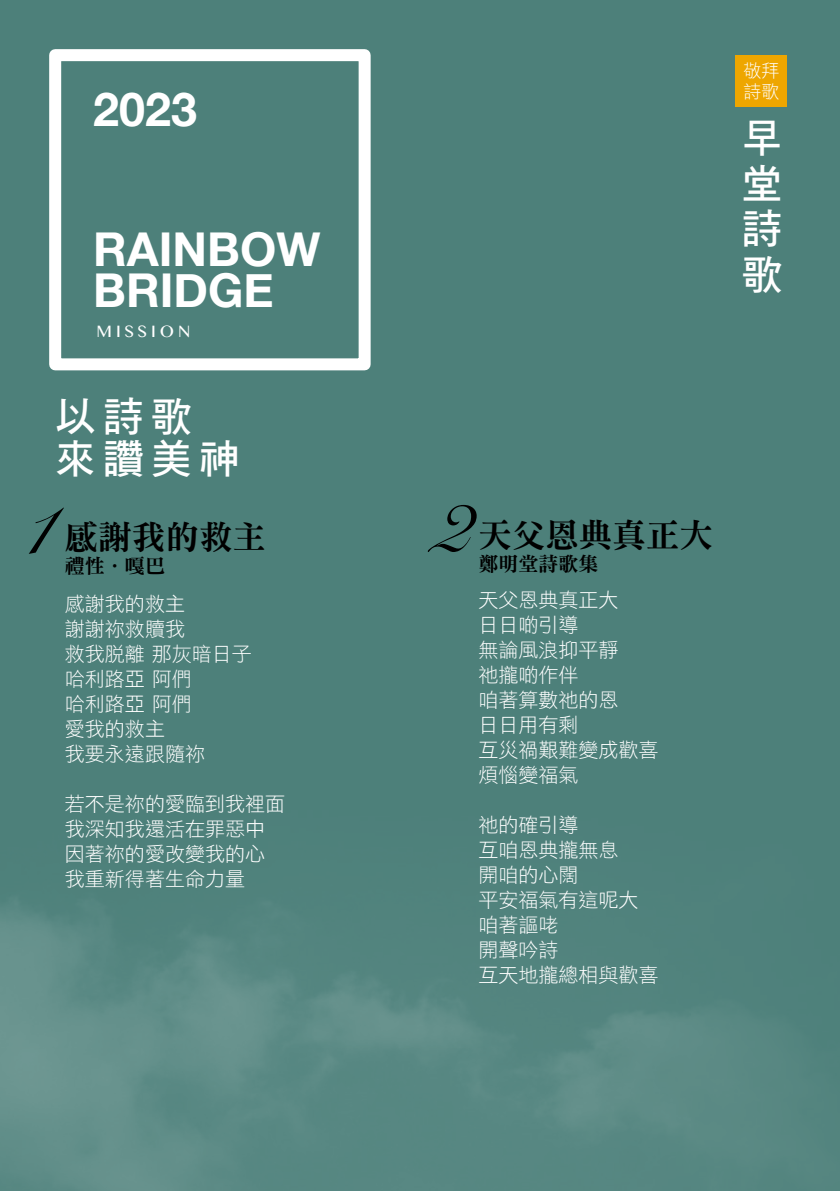
<style>
.page{position:relative;width:840px;height:1191px;background:#fff}
.page>*{position:absolute;margin:0;border:0;box-sizing:border-box;transform-origin:0 0}
.t1{font:86.2px "Snell Roundhand";color:#000}
.t2{font:700 46.6px/41px "Helvetica Neue";color:#fff}
.t3{font:40.6px/45.4px "DF Hei Std W7";letter-spacing:.18em;color:#fff;text-align:justify}
.t4{font:33.4px "DF Ming Std W9";color:#000}
.t5{font:20px/25px "DF Hei Std W3";color:#fff}
.t6{font:20px "DF Ming Std W9";color:#000}
.t7{font:18px/21px "DF Hei Std W3";color:#fff}
.t8{font:16.6px "Gurmukhi MN";letter-spacing:.24em;color:#fff}
</style>
<div class="page">
<div style="left:0;top:0;width:839px;height:1191px;background:#4d807a"></div>
<img style="left:0;top:900px;width:796px;height:291px">
<div style="left:735px;top:55px;width:51px;height:51px;background:#eea600"></div>
<div style="left:49px;top:49px;width:321px;height:321px;border:12px solid #fff"></div>
<h2 class="t2" style="left:93px;top:90px;width:105px">2023</h2>
<h2 class="t2" style="left:93px;top:230px;width:228px">RAINBOW<br>BRIDGE</h2>
<p class="t8" style="left:96px;top:322px;width:95px">MISSION</p>
<h3 class="t3" style="left:55px;top:395px;width:186px;line-height:42px">以詩歌來讚美神</h3>
<h1 class="t1" style="left:19px;top:457px;width:33px">1</h1>
<h3 class="t4" style="left:65px;top:518px;width:202px">感謝我的救主</h3>
<p class="t6" style="left:65px;top:555px;width:102px">禮性．嘎巴</p>
<p class="t5" style="left:65px;top:591px;width:188px">感謝我的救主<br>謝謝祢救贖我<br>救我脫離 那灰暗日子哈利路亞 阿們<br>哈利路亞 阿們<br>愛我的救主<br>我要永遠跟隨祢</p>
<p class="t5" style="left:65px;top:791px;width:222px">若不是祢的愛臨到我裡面我深知我還活在罪惡中因著祢的愛改變我的心我重新得著生命力量</p>
<p class="t7" style="left:743px;top:60px;width:37px">敬拜詩歌</p>
<h3 class="t3" style="left:741px;top:114px;width:41px">早堂詩歌</h3>
<h1 class="t1" style="left:427px;top:455px;width:45px">2</h1>
<h3 class="t4" style="left:478px;top:517px;width:236px">天父恩典真正大</h3>
<p class="t6" style="left:478px;top:553px;width:121px">鄭明堂詩歌集</p>
<p class="t5" style="left:478px;top:587px;width:181px">天父恩典真正大<br>日日啲引導<br>無論風浪抑平靜<br>祂攏啲作伴<br>咱著算數祂的恩<br>日日用有剩<br>互災禍艱難變成歡喜煩惱變福氣</p>
<p class="t5" style="left:478px;top:812px;width:181px">祂的確引導<br>互咱恩典攏無息<br>開咱的心闊<br>平安福氣有這呢大咱著謳咾<br>開聲吟詩<br>互天地攏總相與歡喜</p>
</div>
